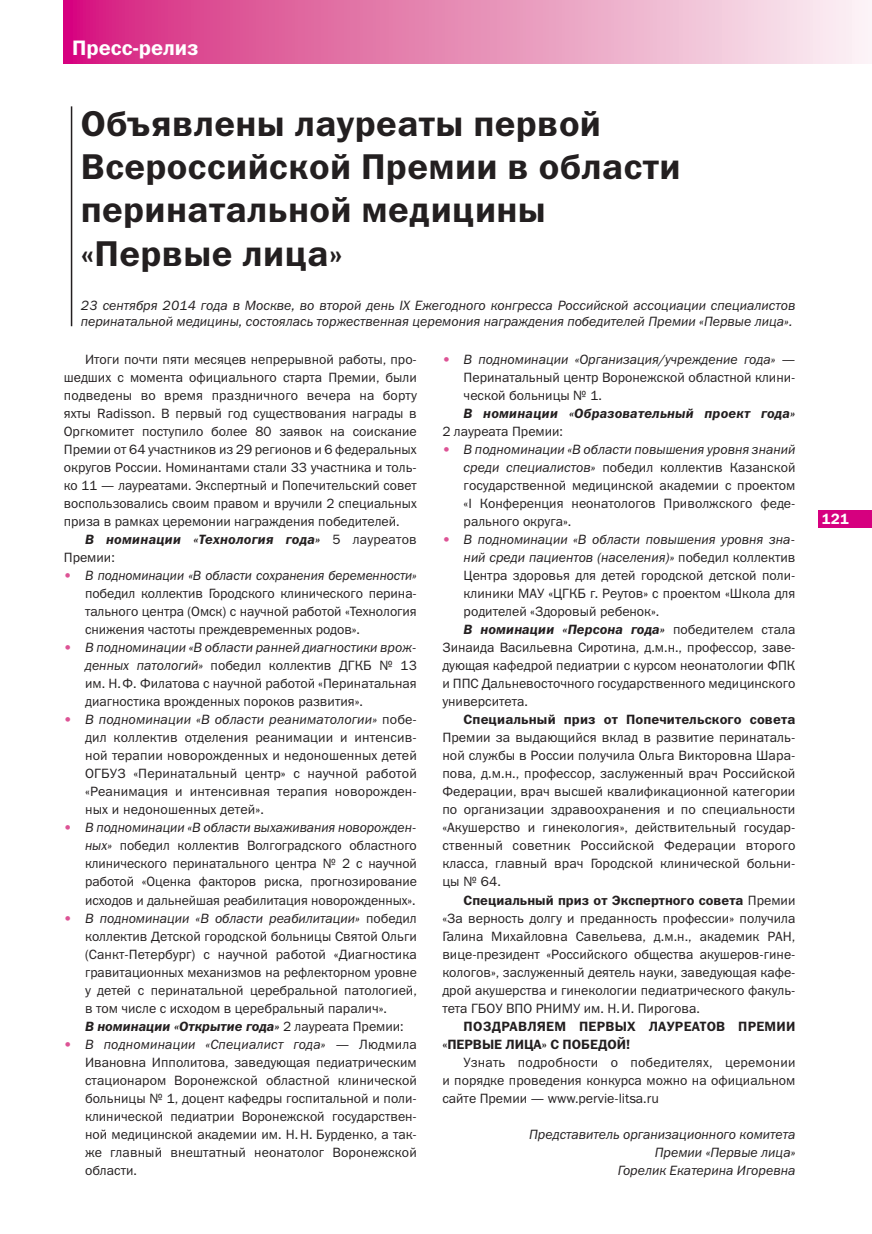
<style>
.page{position:relative;width:872px;height:1234px;background:#fff}
.page>*{position:absolute;margin:0;border:0;box-sizing:border-box;transform-origin:0 0}
.t1{font:36px/43.2px "Franklin Gothic Demi C";letter-spacing:.01em;color:#231f20}
.t2{font:21px "Franklin Gothic Demi C";color:#fff}
.t3{font:15px "Franklin Gothic Demi C";color:#fff}
.t4{font:13.5px/18px "Franklin Gothic Book C";color:#231f20;text-align:justify}
.t5{font:italic 13.5px/18px "Franklin Gothic Book C";color:#231f20}
.t6{font:italic 13.5px "Franklin Gothic Demi C";letter-spacing:.015em;color:#231f20}
.t7{font:13.5px/18px "Franklin Gothic Demi C";letter-spacing:.01em;color:#231f20}
.s1{font-family:"Franklin Gothic Book C";font-style:normal}
.s2{color:#dd5395}
.s3{font-style:italic}
.s4{font-family:"Franklin Gothic Book C"}
</style>
<div class="page">
<div style="left:819px;top:510px;width:53px;height:17px;background:#d6007f"></div>
<svg style="left:64px;top:0;width:808px;height:64px;background:#e78bb7"></svg>
<hr style="left:71px;top:106px;width:1px;height:220px;background:#231f20">
<h2 class="t2" style="left:72px;top:40px;width:128px">Пресс-релиз</h2>
<h1 class="t1" style="left:81px;top:104px;width:601px">Объявлены лауреаты первой<br>Всероссийской Премии в области перинатальной медицины «Первые лица»</h1>
<p class="t5" style="left:81px;top:298px;width:716px;line-height:16.2px">23 сентября 2014 года в Москве, во второй день IX Ежегодного конгресса Российской ассоциации специалистов перинатальной медицины, состоялась торжественная церемония награждения победителей Премии «Первые лица».</p>
<p class="t4" style="left:64px;top:351px;width:354px;text-indent:21px">Итоги почти пяти месяцев непрерывной работы, про&shy;шедших с момента официального старта Премии, были подведены во время праздничного вечера на борту яхты Radisson. В первый год существования награды в Оргкомитет поступило более 80 заявок на соискание Премии от 64 участников из 29 регионов и 6 федераль ных округов России. Номинантами стали 33 участника и толь&shy;ко 11 — лауреатами. Экспертный и Попечительский совет воспользовались своим правом и вручили 2 специальных приза в рамках церемонии награждения победителей.</p>
<p class="t6" style="left:85px;top:534px;width:333px">В номинации «Технология года» <span class="s1">5 лауреатов</span></p>
<p class="t4" style="left:64px;top:549px;width:53px">Премии:</p>
<p class="t4" style="left:85px;top:567px;width:333px;text-indent:-21px"><span class="s2">•</span> <span class="s3">В подноминации «В области сохранения беременности» </span>победил коллектив Городского клинического перина&shy;тального центра (Омск) с научной работой «Технология снижения частоты преждевременных родов».</p>
<p class="t4" style="left:85px;top:639px;width:333px;text-indent:-21px"><span class="s2">•</span> <span class="s3">В подноминации «В области ранней диагностики врож&shy;денных патологий»</span> победил коллектив ДГКБ № 13 им. Н. Ф. Филатова с научной работой «Перинатальная диагностика врожденных пороков развития».</p>
<p class="t4" style="left:85px;top:711px;width:333px;text-indent:-21px"><span class="s2">•</span> <span class="s3">В подноминации «В области реаниматологии»</span> побе&shy;дил коллектив отделения реанимации и интенсив&shy;ной терапии новорожденных и недоношенных детей ОГБУЗ «Перинатальный центр» с научной работой «Реанимация и интенсивная терапия новорожден&shy;ных и недоношенных детей».</p>
<p class="t4" style="left:85px;top:819px;width:333px;text-indent:-21px"><span class="s2">•</span> <span class="s3">В подноминации «В области выхаживания новорожден&shy;ных»</span> победил коллектив Волгоградского областного клинического перинатального центра № 2 с научной работой «Оценка факторов риска, прогнозирование исходов и дальнейшая реабилитация новорожденных».</p>
<p class="t4" style="left:85px;top:909px;width:333px;text-indent:-21px"><span class="s2">•</span> <span class="s3">В подноминации «В области реабилитации»</span> победил коллектив Детской городской больницы Святой Ольги (Санкт-Петербург) с научной работой «Диагностика гравитационных механизмов на рефлекторном уровне у детей с перинатальной церебральной патологией, в том числе с исходом в церебральный паралич».</p>
<p class="t6" style="left:85px;top:1020px;width:320px">В номинации «Открытие года» <span class="s1">2 лауреата Премии:</span></p>
<p class="t4" style="left:85px;top:1035px;width:333px;text-indent:-21px"><span class="s2">•</span> <span class="s3">В подноминации «Специалист года»</span> — Людмила Ивановна Ипполитова, заведующая педиатрическим стационаром Воронежской областной клинической больницы № 1, доцент кафедры госпитальной и поли&shy;клинической педиатрии Воронежской государствен&shy;ной медицинской академии им. Н. Н. Бурденко, а так&shy;же главный внештатный неонатолог Воронежской области.</p>
<p class="t4" style="left:463px;top:351px;width:333px;text-indent:-21px"><span class="s2">•</span> <span class="s3">В подноминации «Организация/учреждение года»</span> — Перинатальный центр Воронежской областной клини&shy;ческой больницы № 1.</p>
<p class="t6" style="left:463px;top:408px;width:333px">В номинации «Образовательный проект года»</p>
<p class="t4" style="left:442px;top:423px;width:122px">2 лауреата Премии:</p>
<p class="t4" style="left:463px;top:441px;width:333px;text-indent:-21px"><span class="s2">•</span> <span class="s3">В подноминации «В области повышения уровня знаний среди специалистов»</span> победил коллектив Казанской государственной медицинской академии с проектом «I Конференция неонатологов Приволжского феде&shy;рального округа».</p>
<p class="t4" style="left:463px;top:531px;width:333px;text-indent:-21px"><span class="s2">•</span> <span class="s3">В подноминации «В области повышения уровня зна&shy;ний среди пациентов (населения)»</span> победил коллектив Центра здоровья для детей городской детской поли&shy;клиники МАУ «ЦГКБ г. Реутов» с проектом «Школа для родителей «Здоровый ребенок».</p>
<p class="t6" style="left:463px;top:624px;width:333px">В номинации «Персона года» <span class="s1">победителем стала</span></p>
<p class="t4" style="left:442px;top:639px;width:354px">Зинаида Васильевна Сиротина, д.м.н., профессор, заве&shy;дующая кафедрой педиатрии с курcом неонатологии ФПК и ППС Дальневосточного государственного медицинского университета.</p>
<p class="t7" style="left:463px;top:711px;width:333px">Специальный приз от Попечительского совета</p>
<p class="t4" style="left:442px;top:729px;width:354px">Премии за выдающийся вклад в развитие перинаталь&shy;ной службы в России получила Ольга Викторовна Шара&shy;пова, д.м.н., профессор, заслуженный врач Российской Феде рации, врач высшей квалификационной категории по организации здравоохранения и по специальности «Акушерство и гинекология», действительный государ&shy;ственный советник Российской Федерации второго класса, главный врач Городской клинической больни&shy;цы № 64.</p>
<p class="t7" style="left:463px;top:891px;width:333px">Специальный приз от Экспертного совета <span class="s4">Премии</span></p>
<p class="t4" style="left:442px;top:909px;width:354px">«За верность долгу и преданность профессии» получила Галина Михайловна Савельева, д.м.н., академик РАН, вице-президент «Российского общества акушеров-гине&shy;кологов», заслуженный деятель науки, заведующая кафе&shy;дрой акушерства и гинекологии педиатрического факуль&shy;тета ГБОУ ВПО РНИМУ им. Н. И. Пирогова.</p>
<p class="t7" style="left:442px;top:1017px;width:354px;text-indent:21px">ПОЗДРАВЛЯЕМ ПЕРВЫХ ЛАУРЕАТОВ ПРЕМИИ «ПЕРВЫЕ ЛИЦА» С ПОБЕДОЙ!</p>
<p class="t4" style="left:442px;top:1053px;width:354px;text-indent:21px">Узнать подробности о победителях, церемонии и порядке проведения конкурса можно на официальном сайте Премии — www.pervie-litsa.ru</p>
<p class="t5" style="left:529px;top:1125px;width:268px;text-align:right">Представитель организационного комитета<br>Премии «Первые лица»<br>Горелик Екатерина Игоревна</p>
<p class="t3" style="left:821px;top:513px;width:29px">121</p>
</div>
